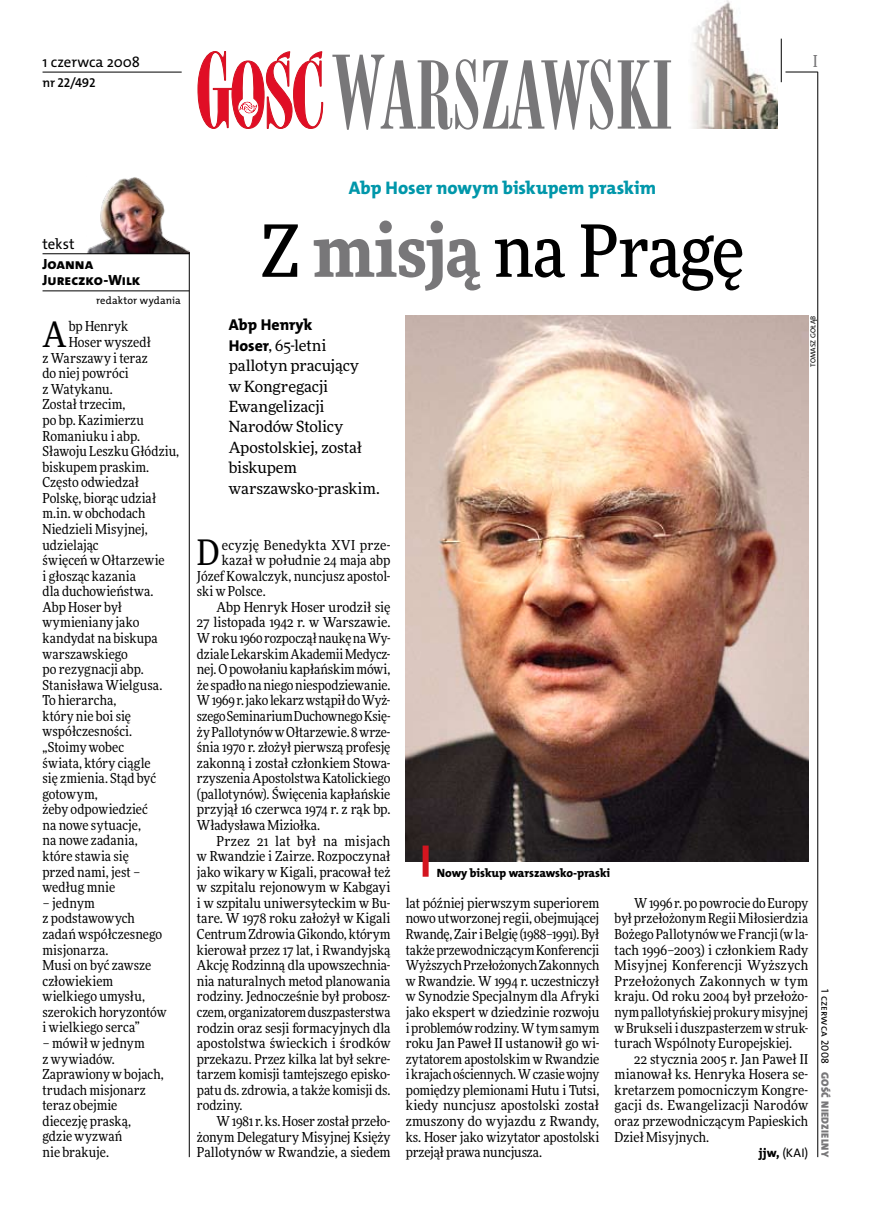
<style>
.page{position:relative;width:872px;height:1221px;background:#fff}
.page>*{position:absolute;margin:0;border:0;box-sizing:border-box;transform-origin:0 0}
.t1{font:500 72px "Freeday Narrow";letter-spacing:-.015em;color:#000}
.t2{font:35.25px "Freeday Narrow News";color:#000}
.t3{font:18.3px "The Mix HP8 Ex Bld";color:#0097aa}
.t4{font:500 16.5px "Freeday Narrow";color:#787779;scale:.9 1}
.t5{font:15.75px "The Mix HP8 Ex Bld";color:#000}
.t6{font:15.45px/20.4px "Freeday News";letter-spacing:-.01em;color:#000}
.t7{font:14.85px/15.6px "The Mix HP8 Ex Bld";letter-spacing:-.005em;color:#000}
.t8{font:14.85px "The Mix HP5 Plain";color:#000}
.t9{font:13.8px/15.6px "Freeday Narrow News";color:#000;text-align:justify}
.t10{font:13.8px "Freeday Narrow News";letter-spacing:.025em;color:#000}
.t11{font:13.8px "Freeday Narrow News";letter-spacing:.02em;color:#000}
.t12{font:12.9px "The Mix HP6 Se Bld";letter-spacing:-.02em;color:#000}
.t13{font:12.45px "The Mix HP5 Plain";color:#000}
.t14{font:12px "The Mix HP8 Ex Bld";letter-spacing:-.005em;color:#000}
.t15{font:10.5px "The Mix HP5 Plain";letter-spacing:.01em;color:#000}
.t16{font:10.5px "The Mix HP9 Blk";letter-spacing:.025em;color:#787779}
.t17{font:7.2px "The Mix HP5 Plain";letter-spacing:.01em;color:#000}
.s1{font-weight:900;color:#787779}
.s2{font-family:"The Mix HP8 Ex Bld";font-size:15.75px}
.s3{font-family:"The Mix HP8 Ex Bld"}
</style>
<div class="page">
<hr style="left:817px;top:72px;width:1px;height:1084px;background:#000">
<hr style="left:781px;top:39px;width:1px;height:43px;background:#000">
<img style="left:691px;top:0;width:86px;height:128px">
<hr style="left:785px;top:72px;width:32px;height:1px;background:#000">
<svg style="left:197px;top:51px;width:126px;height:78px"></svg>
<svg style="left:332px;top:55px;width:339px;height:75px"></svg>
<img style="left:87px;top:177px;width:102px;height:76px">
<hr style="left:43px;top:253px;width:146px;height:1px;background:#000">
<hr style="left:43px;top:290px;width:146px;height:1px;background:#000">
<hr style="left:43px;top:72px;width:139px;height:1px;background:#000">
<hr style="left:189px;top:253px;width:1px;height:903px;background:#000">
<img style="left:406px;top:316px;width:402px;height:545px">
<div style="left:422px;top:845px;width:6px;height:31px;background:#d4151f"></div>
<p class="t8" style="left:43px;top:53px;width:99px">1 czerwca 2008</p>
<p class="t12" style="left:43px;top:75px;width:54px">nr 22/492</p>
<p class="t4" style="left:813px;top:50px;width:6px">I</p>
<p class="t8" style="left:43px;top:234px;width:33px">tekst</p>
<p class="t7" style="left:43px;top:256px;width:99px">Joanna<br>Jureczko-Wilk</p>
<p class="t15" style="left:96px;top:294px;width:86px">redaktor wydania</p>
<h2 class="t2" style="left:43px;top:313px;width:26px">A</h2>
<p class="t9" style="left:69px;top:318px;width:61px">bp Henryk</p>
<p class="t9" style="left:69px;top:334px;width:84px">Hoser wyszedł</p>
<p class="t9" style="left:43px;top:350px;width:107px">z Warszawy i teraz</p>
<p class="t9" style="left:43px;top:365px;width:88px">do niej powróci</p>
<p class="t9" style="left:43px;top:381px;width:72px">z Watykanu.</p>
<p class="t9" style="left:43px;top:396px;width:85px">Został trzecim,</p>
<p class="t9" style="left:43px;top:412px;width:103px">po bp. Kazimierzu</p>
<p class="t9" style="left:43px;top:427px;width:99px">Romaniuku i abp.</p>
<p class="t9" style="left:43px;top:443px;width:138px">Sławoju Leszku Głódziu,</p>
<p class="t9" style="left:43px;top:459px;width:108px">biskupem praskim.</p>
<p class="t9" style="left:43px;top:474px;width:98px">Często odwiedzał</p>
<p class="t9" style="left:43px;top:490px;width:115px">Polskę, biorąc udział</p>
<p class="t9" style="left:43px;top:505px;width:104px">m.in. w obchodach</p>
<p class="t9" style="left:43px;top:521px;width:107px">Niedzieli Misyjnej,</p>
<p class="t9" style="left:43px;top:536px;width:57px">udzielając</p>
<p class="t9" style="left:43px;top:552px;width:124px">święceń w Ołtarzewie</p>
<p class="t9" style="left:43px;top:568px;width:95px">i głosząc kazania</p>
<p class="t9" style="left:43px;top:583px;width:112px">dla duchowieństwa.</p>
<p class="t9" style="left:43px;top:599px;width:81px">Abp Hoser był</p>
<p class="t9" style="left:43px;top:614px;width:98px">wymieniany jako</p>
<p class="t9" style="left:43px;top:630px;width:117px">kandydat na biskupa</p>
<p class="t9" style="left:43px;top:645px;width:87px">warszawskiego</p>
<p class="t9" style="left:43px;top:661px;width:103px">po rezygnacji abp.</p>
<p class="t9" style="left:43px;top:676px;width:121px">Stanisława Wielgusa.</p>
<p class="t9" style="left:43px;top:692px;width:75px">To hierarcha,</p>
<p class="t9" style="left:43px;top:708px;width:90px">który nie boi się</p>
<p class="t9" style="left:43px;top:723px;width:91px">współczesności.</p>
<p class="t9" style="left:43px;top:739px;width:83px">„Stoimy wobec</p>
<p class="t9" style="left:43px;top:754px;width:109px">świata, który ciągle</p>
<p class="t9" style="left:43px;top:770px;width:115px">się zmienia. Stąd być</p>
<p class="t9" style="left:43px;top:785px;width:57px">gotowym,</p>
<p class="t9" style="left:43px;top:801px;width:107px">żeby odpowiedzieć</p>
<p class="t9" style="left:43px;top:817px;width:100px">na nowe sytuacje,</p>
<p class="t9" style="left:43px;top:832px;width:97px">na nowe zadania,</p>
<p class="t9" style="left:43px;top:848px;width:88px">które stawia się</p>
<p class="t9" style="left:43px;top:863px;width:100px">przed nami, jest –</p>
<p class="t9" style="left:43px;top:879px;width:74px">według mnie</p>
<p class="t9" style="left:43px;top:894px;width:126px;text-align:left">– jednym<br>z podstawowych zadań współczesnego misjonarza.<br>Musi on być zawsze człowiekiem wielkiego umysłu, szerokich horyzontów i wielkiego serca”</p>
<p class="t9" style="left:43px;top:1035px;width:123px;text-align:left">– mówił w jednym<br>z wywiadów.<br>Zaprawiony w bojach, trudach misjonarz teraz obejmie diecezję praską, gdzie wyzwań<br>nie brakuje.</p>
<h3 class="t3" style="left:349px;top:175px;width:307px">Abp Hoser nowym biskupem praskim</h3>
<h1 class="t1" style="left:261px;top:206px;width:485px">Z <span class="s1">misją</span> na Pragę</h1>
<p class="t5" style="left:229px;top:315px;width:85px">Abp Henryk</p>
<p class="t6" style="left:229px;top:335px;width:152px"><span class="s2">Hoser</span>, 65-letni pallotyn pracujący<br>w Kongregacji<br>Ewangelizacji<br>Narodów Stolicy<br>Apostolskiej, został biskupem warszawsko-praskim.</p>
<p class="t17" style="left:808px;top:367px;width:53px;rotate:-90deg">TomASZ GOŁĄB</p>
<h2 class="t2" style="left:197px;top:531px;width:24px">D</h2>
<p class="t10" style="left:222px;top:536px;width:170px">ecyzję Benedykta XVI prze-</p>
<p class="t9" style="left:222px;top:552px;width:170px">kazał w południe 24 maja abp</p>
<p class="t9" style="left:197px;top:568px;width:195px">Józef Kowalczyk, nuncjusz apostol-</p>
<p class="t9" style="left:197px;top:583px;width:70px">ski w Polsce.</p>
<p class="t9" style="left:216px;top:599px;width:175px">Abp Henryk Hoser urodził się</p>
<p class="t9" style="left:197px;top:614px;width:195px">27 listopada 1942 r. w Warszawie.</p>
<p class="t9" style="left:197px;top:630px;width:195px">Wroku 1960 rozpoczął naukę na Wy-</p>
<p class="t9" style="left:197px;top:645px;width:195px">dziale Lekarskim Akademii Medycz-</p>
<p class="t9" style="left:197px;top:661px;width:195px">nej. Opowołaniu kapłańskim mówi,</p>
<p class="t9" style="left:197px;top:677px;width:195px">że spadło na niego niespodziewanie.</p>
<p class="t9" style="left:197px;top:692px;width:195px">W1969 r. jako lekarz wstąpił do Wyż-</p>
<p class="t9" style="left:197px;top:708px;width:195px">szego Seminarium Duchownego Księ-</p>
<p class="t9" style="left:197px;top:723px;width:195px">ży Pallotynów wOłtarzewie. 8 wrze-</p>
<p class="t9" style="left:197px;top:739px;width:195px">śnia 1970 r. złożył pierwszą profesję</p>
<p class="t9" style="left:197px;top:754px;width:195px">zakonną i został członkiem Stowa-</p>
<p class="t9" style="left:197px;top:770px;width:195px">rzyszenia Apostolstwa Katolickiego</p>
<p class="t9" style="left:197px;top:786px;width:195px">(pallotynów). Święcenia kapłańskie</p>
<p class="t9" style="left:197px;top:801px;width:195px">przyjął 16 czerwca 1974 r. z rąk bp.</p>
<p class="t9" style="left:197px;top:817px;width:125px">Władysława Miziołka.</p>
<p class="t11" style="left:216px;top:832px;width:175px">Przez 21 lat był na misjach</p>
<p class="t9" style="left:197px;top:848px;width:195px">w Rwandzie i Zairze. Rozpoczynał</p>
<p class="t9" style="left:197px;top:863px;width:195px">jako wikary w Kigali, pracował też</p>
<p class="t9" style="left:197px;top:879px;width:195px">w szpitalu rejonowym w Kabgayi</p>
<p class="t9" style="left:197px;top:895px;width:195px">i w szpitalu uniwersyteckim w Bu-</p>
<p class="t9" style="left:197px;top:910px;width:195px">tare. W 1978 roku założył w Kigali</p>
<p class="t9" style="left:197px;top:926px;width:195px">Centrum Zdrowia Gikondo, którym</p>
<p class="t9" style="left:197px;top:941px;width:195px">kierował przez 17 lat, i Rwandyjską</p>
<p class="t9" style="left:197px;top:957px;width:195px">Akcję Rodzinną dla upowszechnia-</p>
<p class="t9" style="left:197px;top:972px;width:195px">nia naturalnych metod planowania</p>
<p class="t9" style="left:197px;top:988px;width:195px">rodziny. Jednocześnie był probosz-</p>
<p class="t9" style="left:197px;top:1004px;width:195px">czem, organizatorem duszpasterstwa</p>
<p class="t9" style="left:197px;top:1019px;width:195px">rodzin oraz sesji formacyjnych dla</p>
<p class="t9" style="left:197px;top:1035px;width:195px">apostolstwa świeckich i środków</p>
<p class="t9" style="left:197px;top:1050px;width:195px">przekazu. Przez kilka lat był sekre-</p>
<p class="t9" style="left:197px;top:1066px;width:195px">tarzem komisji tamtejszego episko-</p>
<p class="t9" style="left:197px;top:1081px;width:195px">patu ds. zdrowia, a także komisji ds.</p>
<p class="t9" style="left:197px;top:1097px;width:47px">rodziny.</p>
<p class="t9" style="left:216px;top:1112px;width:175px">W1981 r. ks. Hoser został przeło-</p>
<p class="t9" style="left:197px;top:1128px;width:195px">żonym Delegatury Misyjnej Księży</p>
<p class="t9" style="left:197px;top:1144px;width:195px">Pallotynów w Rwandzie, a siedem</p>
<p class="t14" style="left:437px;top:864px;width:175px">Nowy biskup warszawsko-praski</p>
<p class="t9" style="left:406px;top:895px;width:195px">lat później pierwszym superiorem nowo utworzonej regii, obejmującej Rwandę, Zair iBelgię (1988–1991). Był także przewodniczącym Konferencji Wyższych Przełożonych Zakonnych w Rwandzie. W 1994 r. uczestniczył w Synodzie Specjalnym dla Afryki jako ekspert w dziedzinie rozwoju iproblemów rodziny. Wtym samym roku Jan Paweł II ustanowił go wi&shy;zytatorem apostolskim w Rwandzie ikrajach ościennych. Wczasie wojny pomiędzy plemionami Hutu i Tutsi, kiedy nuncjusz apostolski został zmuszony do wyjazdu z Rwandy, ks. Hoser jako wizytator apostolski przejął prawa nuncjusza.</p>
<p class="t9" style="left:614px;top:895px;width:195px;text-indent:20px">W1996 r. po powrocie do Europy był przełożonym Regii Miłosierdzia Bożego Pallotynów we Francji (wla&shy;tach 1996–2003) i członkiem Rady Misyjnej Konferencji Wyższych Przełożonych Zakonnych w tym kraju. Od roku 2004 był przełożo&shy;nym pallotyńskiej prokury misyjnej wBrukseli i duszpasterzem wstruk&shy;turach Wspólnoty Europejskiej.</p>
<p class="t9" style="left:614px;top:1050px;width:195px;text-indent:20px">22 stycznia 2005 r. Jan Paweł II mianował ks. Henryka Hosera se&shy;kretarzem pomocniczym Kongre&shy;gacji ds. Ewangelizacji Narodów oraz przewodniczącym Papieskich Dzieł Misyjnych.</p>
<p class="t13" style="left:759px;top:1144px;width:51px"><span class="s3">jjw,</span> (KAI)</p>
<p class="t15" style="left:832px;top:989px;width:76px;rotate:90deg">1 czerwca 2008</p>
<p class="t16" style="left:832px;top:1071px;width:87px;rotate:90deg">Gość Niedzielny</p>
</div>
